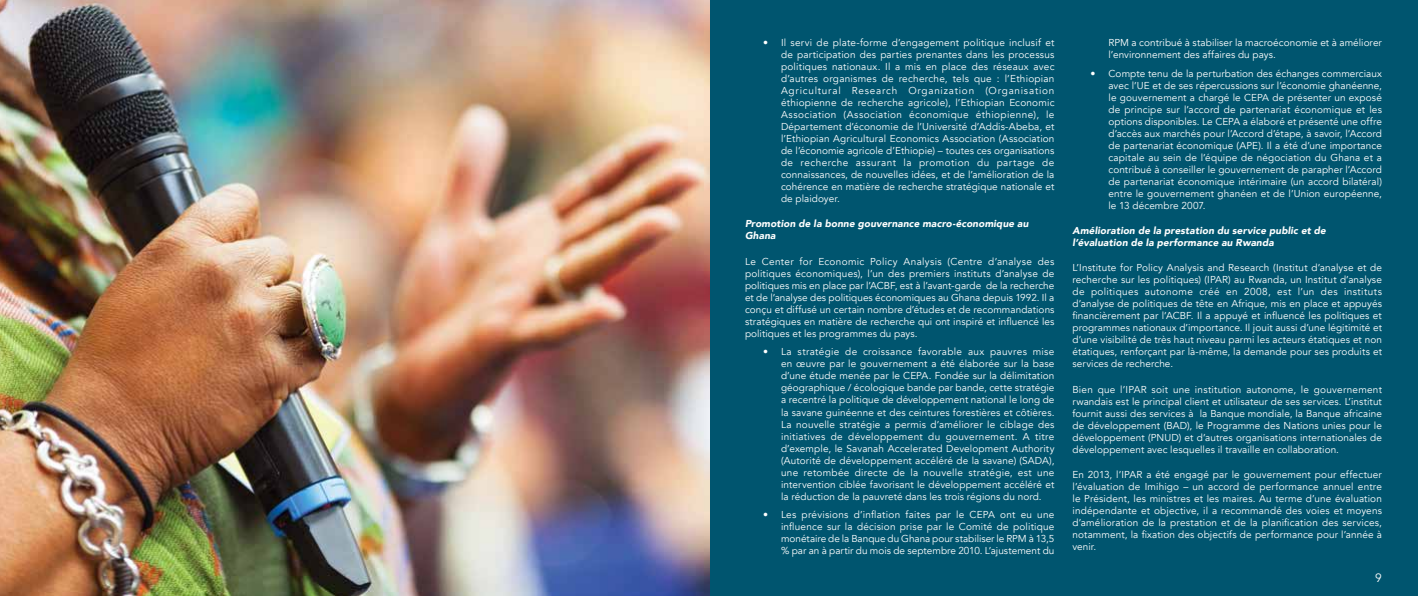
<style>
.page{position:relative;width:1418px;height:596px;background:#fff}
.page>*{position:absolute;margin:0;border:0;box-sizing:border-box;transform-origin:0 0}
.t1{font:12px "Avenir";color:#fff}
.t2{font:10px/12px "Avenir";letter-spacing:.005em;color:#fff;text-align:justify}
.t3{font:italic 900 10px/12px "Avenir";letter-spacing:.01em;color:#fff}
</style>
<div class="page">
<div style="left:709px;top:0;width:708px;height:595px;background:#00556f"></div>
<img style="left:0;top:0;width:709px;height:595px">
<p class="t2" style="left:781px;top:37px;width:275px;text-indent:-18px">• Il servi de plate-forme d’engagement politique inclusif et de participation des parties prenantes dans les processus politiques nationaux. Il a mis en place des réseaux avec d’autres organismes de recherche, tels que : l’Ethiopian Agricultural Research Organization (Organisation éthiopienne de recherche agricole), l’Ethiopian Economic Association (Association économique éthiopienne), le Département d’économie de l’Université d’Addis-Abeba, et l’Ethiopian Agricultural Economics Association (Association de l’économie agricole d’Ethiopie) – toutes ces organisations de recherche assurant la promotion du partage de connaissances, de nouvelles idées, et de l’amélioration de la cohérence en matière de recherche stratégique nationale et de plaidoyer.</p>
<p class="t3" style="left:745px;top:218px;width:285px">Promotion de la bonne gouvernance macro-économique au<br>Ghana</p>
<p class="t2" style="left:745px;top:255px;width:311px">Le Center for Economic Policy Analysis (Centre d’analyse des politiques économiques), l’un des premiers instituts d’analyse de politiques mis en place par l’ACBF, est à l’avant-garde de la recherche et de l’analyse des politiques économiques au Ghana depuis 1992. Il a conçu et diffusé un certain nombre d’études et de recommandations stratégiques en matière de recherche qui ont inspiré et influencé les politiques et les programmes du pays.</p>
<p class="t2" style="left:781px;top:346px;width:275px;text-indent:-18px">• La stratégie de croissance favorable aux pauvres mise en œuvre par le gouvernement a été élaborée sur la base d’une étude menée par le CEPA. Fondée sur la délimitation géographique / écologique bande par bande, cette stratégie a recentré la politique de développement national le long de la savane guinéenne et des ceintures forestières et côtières.<br>La nouvelle stratégie a permis d’améliorer le ciblage des initiatives de développement du gouvernement. A titre d’exemple, le Savanah Accelerated Development Authority (Autorité de développement accéléré de la savane) (SADA), une retombée directe de la nouvelle stratégie, est une intervention ciblée favorisant le développement accéléré et la réduction de la pauvreté dans les trois régions du nord.</p>
<p class="t2" style="left:781px;top:508px;width:275px;text-indent:-18px">• Les prévisions d’inflation faites par le CEPA ont eu une influence sur la décision prise par le Comité de politique monétaire de la Banque du Ghana pour stabiliser le RPM à 13,5 % par an à partir du mois de septembre 2010. L’ajustement du</p>
<p class="t2" style="left:1108px;top:37px;width:275px">RPM a contribué à stabiliser la macroéconomie et à améliorer l’environnement des affaires du pays.</p>
<p class="t2" style="left:1108px;top:67px;width:275px;text-indent:-18px">• Compte tenu de la perturbation des échanges commerciaux avec l’UE et de ses répercussions sur l’économie ghanéenne, le gouvernement a chargé le CEPA de présenter un exposé de principe sur l’accord de partenariat économique et les options disponibles. Le CEPA a élaboré et présenté une offre d’accès aux marchés pour l’Accord d’étape, à savoir, l’Accord de partenariat économique (APE). Il a été d’une importance capitale au sein de l’équipe de négociation du Ghana et a contribué à conseiller le gouvernement de parapher l’Accord de partenariat économique intérimaire (un accord bilatéral) entre le gouvernement ghanéen et de l’Union européenne, le 13 décembre 2007.</p>
<p class="t3" style="left:1072px;top:224px;width:255px">Amélioration de la prestation du service public et de l’évaluation de la performance au Rwanda</p>
<p class="t2" style="left:1072px;top:262px;width:311px">L’Institute for Policy Analysis and Research (Institut d’analyse et de recherche sur les politiques) (IPAR) au Rwanda, un Institut d’analyse de politiques autonome créé en 2008, est l’un des instituts d’analyse de politiques de tête en Afrique, mis en place et appuyés financièrement par l’ACBF. Il a appuyé et influencé les politiques et programmes nationaux d’importance. Il jouit aussi d’une légitimité et d’une visibilité de très haut niveau parmi les acteurs étatiques et non étatiques, renforçant par là-même, la demande pour ses produits et services de recherche.</p>
<p class="t2" style="left:1072px;top:383px;width:311px">Bien que l’IPAR soit une institution autonome, le gouvernement rwandais est le principal client et utilisateur de ses services. L’institut fournit aussi des services à la Banque mondiale, la Banque africaine de développement (BAD), le Programme des Nations unies pour le développement (PNUD) et d’autres organisations internationales de développement avec lesquelles il travaille en collaboration.</p>
<p class="t2" style="left:1072px;top:468px;width:311px">En 2013, l’IPAR a été engagé par le gouvernement pour effectuer l’évaluation de Imihigo – un accord de performance annuel entre le Président, les ministres et les maires. Au terme d’une évaluation indépendante et objective, il a recommandé des voies et moyens d’amélioration de la prestation et de la planification des services, notamment, la fixation des objectifs de performance pour l’année à venir.</p>
<p class="t1" style="left:1375px;top:570px;width:8px">9</p>
</div>
